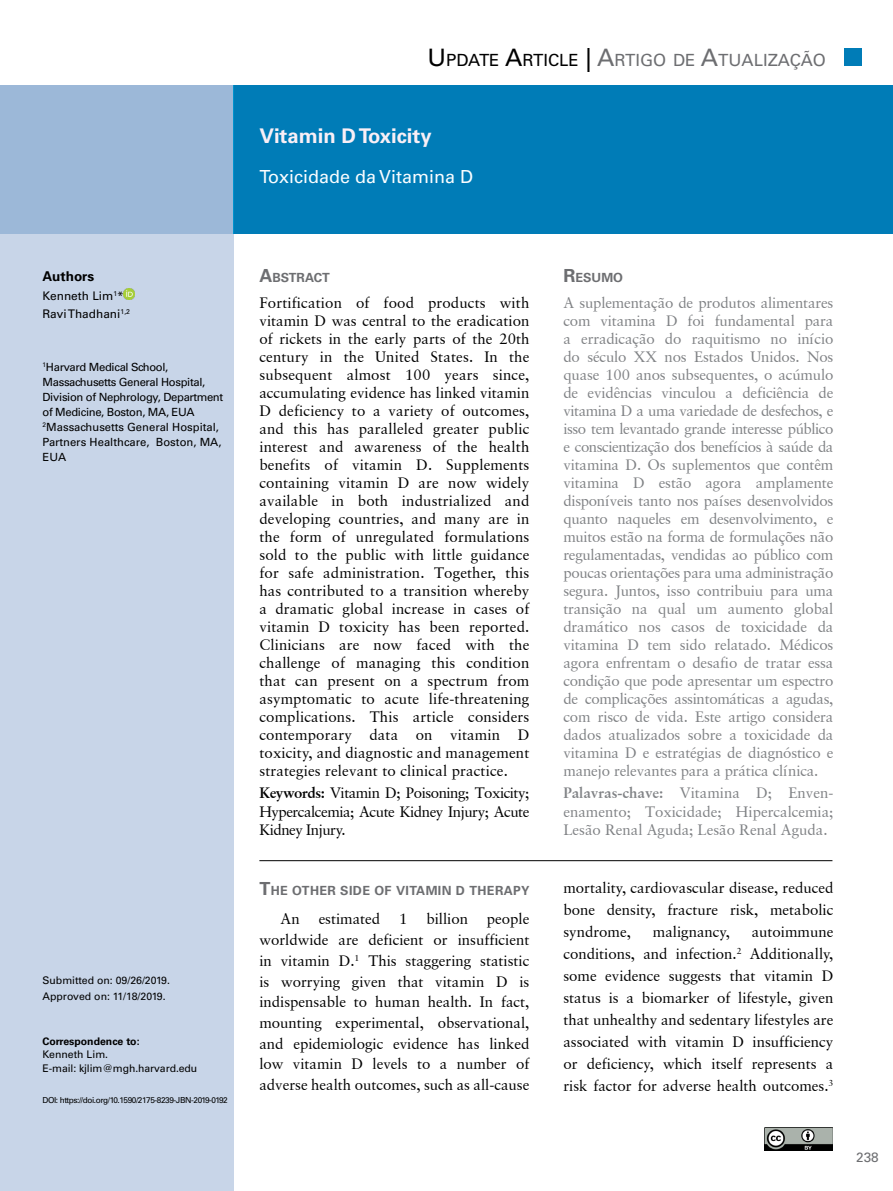
<style>
.page{position:relative;width:893px;height:1191px;background:#fff}
.page>*{position:absolute;margin:0;border:0;box-sizing:border-box;transform-origin:0 0}
.t1{font:700 20.25px "Univers LT Std";color:#f9eff6}
.t2{font:18px "Univers LT Std";color:#fafdff}
.t3{font:16.8px "Univers LT Std";color:#6d6e71}
.t4{font:15px/18px "Garamond Retrospective S Si";color:#000;text-align:justify}
.t5{font:15px/18px "Garamond Retrospective S Si";letter-spacing:-.005em;color:#808285;text-align:justify}
.t6{font:13.5px "Univers 65 Bold";color:#000}
.t7{font:13.5px "Univers LT Std";color:#6d6e71}
.t8{font:700 12.6px "Univers LT Std";letter-spacing:.03em;color:#6d6e71}
.t9{font:11.85px/18.6px "Univers LT Std";color:#000}
.t10{font:11.25px/15px "Univers LT Std";letter-spacing:-.03em;color:#000}
.t11{font:10.5px/15.6px "Univers LT Std";letter-spacing:-.005em;color:#000}
.t12{font:700 10.5px "Univers LT Std";color:#000}
.t13{font:8.25px "Univers LT Std";letter-spacing:-.05em;color:#000101}
.s1{font-size:24px;color:#000}
.s2{color:#000}
.s3{font-size:24px}
.s4{font-size:18px}
.s5{font-weight:700}
</style>
<div class="page">
<div style="left:0;top:234px;width:234px;height:957px;background:#c8d5e8"></div>
<div style="left:234px;top:85px;width:659px;height:149px;background:#007cb7"></div>
<div style="left:0;top:85px;width:234px;height:149px;background:#9cb8d8"></div>
<div style="left:844px;top:49px;width:17px;height:17px;background:#007cb7"></div>
<svg style="left:124px;top:289px;width:10px;height:10px"></svg>
<img style="left:764px;top:1127px;width:68px;height:23px">
<hr style="left:259px;top:860px;width:573px;height:1px;background:#000">
<p class="t3" style="left:427px;top:50px;width:400px"><span class="s1">U</span><span class="s2">PDATE</span> <span class="s1">A</span><span class="s2">RTICLE</span> <span class="s1">|</span> <span class="s3">A</span>RTIGO DE <span class="s3">A</span>TUALIZAÇÃO</p>
<h1 class="t1" style="left:259px;top:124px;width:174px">Vitamin D Toxicity</h1>
<p class="t2" style="left:259px;top:166px;width:215px">Toxicidade da Vitamina D</p>
<p class="t6" style="left:43px;top:268px;width:53px">Authors</p>
<p class="t9" style="left:43px;top:286px;width:89px">Kenneth Lim<sup>1</sup>*<br>Ravi Thadhani<sup>1,2</sup></p>
<p class="t10" style="left:43px;top:360px;width:182px"><sup>1</sup>Harvard Medical School,<br>Massachusetts General Hospital,<br>Division of Nephrology, Department of Medicine, Boston, MA, EUA<br><sup>2</sup>Massachusetts General Hospital,<br>Partners Healthcare, Boston, MA,<br>EUA</p>
<p class="t11" style="left:43px;top:972px;width:129px">Submitted on: 09/26/2019.<br>Approved on: 11/18/2019.</p>
<p class="t12" style="left:43px;top:1035px;width:99px">Correspondence to:</p>
<p class="t11" style="left:43px;top:1048px;width:156px;line-height:13.5px">Kenneth Lim.<br>E-mail: kjlim@mgh.harvard.edu</p>
<p class="t13" style="left:43px;top:1094px;width:187px">DOI: https://doi.org/10.1590/2175-8239-JBN-2019-0192</p>
<p class="t8" style="left:259px;top:270px;width:72px"><span class="s4">A</span>BSTRACT</p>
<p class="t4" style="left:259px;top:293px;width:272px">Fortification of food products with vitamin D was central to the eradication of rickets in the early parts of the 20th century in the United States. In the subsequent almost 100 years since, accumulating evidence has linked vitamin D deficiency to a variety of outcomes, and this has paralleled greater public interest and awareness of the health benefits of vitamin D. Supplements containing vitamin D are now widely available in both industrialized and developing countries, and many are in the form of unregulated formulations sold to the public with little guidance for safe administration. Together, this has contributed to a transition whereby a dramatic global increase in cases of vitamin D toxicity has been reported.<br>Clinicians are now faced with the challenge of managing this condition that can present on a spectrum from asymptomatic to acute life-threatening complications. This article considers contemporary data on vitamin D toxicity, and diagnostic and management strategies relevant to clinical practice.</p>
<p class="t4" style="left:259px;top:784px;width:272px"><span class="s5">Keywords:</span> Vitamin D; Poisoning; Toxicity; Hypercalcemia; Acute Kidney Injury; Acute Kidney Injury.</p>
<p class="t8" style="left:259px;top:883px;width:272px"><span class="s4">T</span>HE OTHER SIDE OF VITAMIN D THERAPY</p>
<p class="t4" style="left:281px;top:910px;width:21px">An</p>
<p class="t4" style="left:319px;top:910px;width:63px">estimated</p>
<p class="t4" style="left:399px;top:910px;width:10px">1</p>
<p class="t4" style="left:426px;top:910px;width:43px">billion</p>
<p class="t4" style="left:259px;top:908px;width:272px;line-height:20.7px;text-indent:227px">people worldwide are deficient or insufficient in vitamin D.<sup>1</sup> This staggering statistic is worrying given that vitamin D is indispensable to human health. In fact, mounting experimental, observational, and epidemiologic evidence has linked low vitamin D levels to a number of adverse health outcomes, such as all-cause</p>
<p class="t8" style="left:563px;top:270px;width:61px"><span class="s4">R</span>ESUMO</p>
<p class="t5" style="left:563px;top:293px;width:272px">A suplementação de produtos alimentares com vitamina D foi fundamental para a erradicação do raquitismo no início do século XX nos Estados Unidos. Nos quase 100 anos subsequentes, o acúmulo de evidências vinculou a deficiência de vitamina D a uma variedade de desfechos, e isso tem levantado grande interesse público e conscientização dos benefícios à saúde da vitamina D. Os suplementos que contêm vitamina D estão agora amplamente disponíveis tanto nos países desenvolvidos quanto naqueles em desenvolvimento, e muitos estão na forma de formulações não regulamentadas, vendidas ao público com poucas orientações para uma administração segura. Juntos, isso contribuiu para uma transição na qual um aumento global dramático nos casos de toxicidade da vitamina D tem sido relatado. Médicos agora enfrentam o desafio de tratar essa condição que pode apresentar um espectro de complicações assintomáticas a agudas, com risco de vida. Este artigo considera dados atualizados sobre a toxicidade da vitamina D e estratégias de diagnóstico e manejo relevantes para a prática clínica.</p>
<p class="t5" style="left:563px;top:784px;width:272px"><span class="s5">Palavras-chave:</span> Vitamina D; Enven&shy;enamento; Toxicidade; Hipercalcemia; Lesão Renal Aguda; Lesão Renal Aguda.</p>
<p class="t4" style="left:563px;top:877px;width:272px;line-height:21.9px">mortality, cardiovascular disease, reduced bone density, fracture risk, metabolic syndrome,</p>
<p class="t4" style="left:653px;top:922px;width:78px">malignancy,</p>
<p class="t4" style="left:563px;top:920px;width:272px;line-height:21.9px;text-indent:188px">autoimmune conditions, and infection.<sup>2</sup> Additionally, some evidence suggests that vitamin D status is a biomarker of lifestyle, given that unhealthy and sedentary lifestyles are associated with vitamin D insufficiency or deficiency, which itself represents a risk factor for adverse health outcomes.<sup>3</sup></p>
<p class="t7" style="left:856px;top:1149px;width:24px">238</p>
</div>
